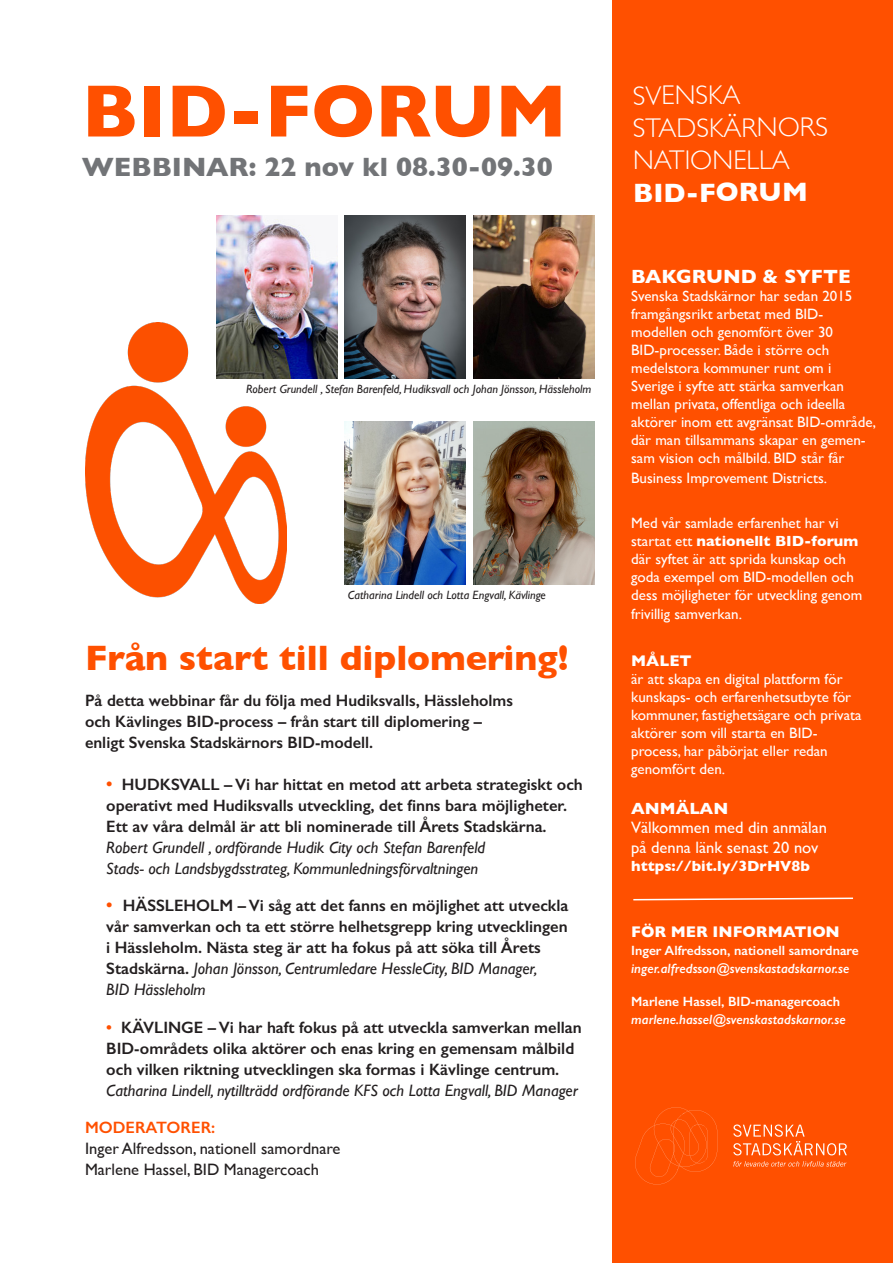
<style>
.page{position:relative;width:893px;height:1263px;background:#fff}
.page>*{position:absolute;margin:0;border:0;box-sizing:border-box;transform-origin:0 0}
.t1{font:700 75px "Gill Sans";color:#ff5000}
.t2{font:700 36px "Gill Sans";color:#ff5000}
.t3{font:300 27px "Gill Sans";letter-spacing:-.005em;color:#fff}
.t4{font:700 27px "Gill Sans";color:#727477}
.t5{font:700 27px "Gill Sans";letter-spacing:-.005em;color:#fff}
.t6{font:700 19.5px "Gill Sans";color:#fff}
.t7{font:600 16.5px/21px "Gill Sans";color:#231f20}
.t8{font:italic 16.5px "Gill Sans";color:#231f20}
.t9{font:16.5px "Gill Sans";color:#231f20}
.t10{font:16.5px "Gill Sans";color:#fff}
.t11{font:600 16.5px "Gill Sans";color:#ff5000}
.t12{font:700 16.5px "Gill Sans";color:#fff}
.t13{font:700 15.75px "Gill Sans";color:#fff}
.t14{font:15px/18px "Gill Sans";color:#fff}
.t15{font:700 15px "Gill Sans";color:#fff}
.t16{font:italic 600 13.5px "Gill Sans";color:#fff}
.t17{font:600 13.5px "Gill Sans";color:#fff}
.t18{font:italic 12px "Gill Sans";color:#231f20}
.s1{font-size:18px;color:#ff5000}
.s2{font-weight:600;font-style:normal}
.s3{color:#ff5000}
.s4{font-weight:700}
</style>
<div class="page">
<div style="left:612px;top:0;width:281px;height:1263px;background:#ff5000"></div>
<svg style="left:635px;top:1107px;width:82px;height:77px"></svg>
<svg style="left:733px;top:1161px;width:113px;height:5px"></svg>
<svg style="left:733px;top:1124px;width:114px;height:31px"></svg>
<svg style="left:633px;top:897px;width:221px;height:4px"></svg>
<img style="left:216px;top:216px;width:121px;height:162px">
<img style="left:344px;top:216px;width:122px;height:162px">
<img style="left:473px;top:216px;width:121px;height:162px">
<img style="left:344px;top:421px;width:122px;height:163px">
<img style="left:473px;top:421px;width:121px;height:163px">
<img style="left:85px;top:323px;width:201px;height:280px">
<p class="t1" style="left:82px;top:52px;width:487px">BID-FORUM</p>
<p class="t4" style="left:82px;top:146px;width:472px">WEBBINAR: 22 nov kl 08.30-09.30</p>
<p class="t18" style="left:246px;top:382px;width:347px">Robert Grundell , Stefan Barenfeld, Hudiksvall och Johan Jönsson, Hässleholm</p>
<p class="t18" style="left:348px;top:588px;width:199px">Catharina Lindell och Lotta Engvall, Kävlinge</p>
<p class="t2" style="left:85px;top:629px;width:485px">Från start till diplomering!</p>
<p class="t7" style="left:85px;top:689px;width:429px">På detta webbinar får du följa med Hudiksvalls, Hässleholms</p>
<p class="t7" style="left:85px;top:710px;width:398px">och Kävlinges BID-process – från start till diplomering –</p>
<p class="t7" style="left:85px;top:731px;width:290px">enligt Svenska Stadskärnors BID-modell.</p>
<p class="t7" style="left:106px;top:773px;width:478px"><span class="s1">•</span> HUDKSVALL – Vi har hittat en metod att arbeta strategiskt och operativt med Hudiksvalls utveckling, det finns bara möjligheter.</p>
<p class="t7" style="left:106px;top:815px;width:442px">Ett av våra delmål är att bli nominerade till Årets Stadskärna.</p>
<p class="t8" style="left:106px;top:838px;width:380px">Robert Grundell , ordförande Hudik City och Stefan Barenfeld</p>
<p class="t8" style="left:106px;top:859px;width:373px">Stads- och Landsbygdsstrateg, Kommunledningsförvaltningen</p>
<p class="t7" style="left:106px;top:895px;width:464px"><span class="s1">•</span> HÄSSLEHOLM – Vi såg att det fanns en möjlighet att utveckla vår samverkan och ta ett större helhetsgrepp kring utvecklingen</p>
<p class="t7" style="left:106px;top:937px;width:436px">i Hässleholm. Nästa steg är att ha fokus på att söka till Årets</p>
<p class="t8" style="left:106px;top:959px;width:432px"><span class="s2">Stadskärna.</span> Johan Jönsson, Centrumledare HessleCity, BID Manager,</p>
<p class="t8" style="left:106px;top:980px;width:101px">BID Hässleholm</p>
<p class="t7" style="left:106px;top:1016px;width:477px"><span class="s3">•</span> KÄVLINGE – Vi har haft fokus på att utveckla samverkan mellan<br>BID-områdets olika aktörer och enas kring en gemensam målbild och vilken riktning utvecklingen ska formas i Kävlinge centrum.</p>
<p class="t8" style="left:106px;top:1081px;width:473px">Catharina Lindell, nytillträdd ordförande KFS och Lotta Engvall, BID Manager</p>
<p class="t11" style="left:85px;top:1118px;width:132px">MODERATORER:</p>
<p class="t9" style="left:85px;top:1139px;width:257px">Inger Alfredsson, nationell samordnare</p>
<p class="t9" style="left:85px;top:1160px;width:236px">Marlene Hassel, BID Managercoach</p>
<p class="t3" style="left:633px;top:74px;width:109px">SVENSKA</p>
<p class="t3" style="left:633px;top:106px;width:197px">STADSKÄRNORS</p>
<p class="t3" style="left:633px;top:139px;width:158px">NATIONELLA</p>
<p class="t5" style="left:633px;top:171px;width:176px">BID-FORUM</p>
<p class="t6" style="left:631px;top:261px;width:221px">BAKGRUND &amp; SYFTE</p>
<p class="t14" style="left:631px;top:287px;width:223px">Svenska Stadskärnor har sedan 2015</p>
<p class="t14" style="left:631px;top:305px;width:194px">framgångsrikt arbetat med BID-</p>
<p class="t14" style="left:631px;top:323px;width:203px">modellen och genomfört över 30<br>BID-processer. Både i större och</p>
<p class="t14" style="left:631px;top:359px;width:202px">medelstora kommuner runt om i</p>
<p class="t14" style="left:631px;top:377px;width:214px">Sverige i syfte att stärka samverkan</p>
<p class="t14" style="left:631px;top:395px;width:246px">mellan privata, offentliga och ideella aktörer inom ett avgränsat BID-område, där man tillsammans skapar en gemen&shy;sam vision och målbild. BID står får</p>
<p class="t14" style="left:631px;top:469px;width:197px">Business Improvement Districts.</p>
<p class="t14" style="left:631px;top:514px;width:209px">Med vår samlade erfarenhet har vi</p>
<p class="t14" style="left:631px;top:532px;width:233px">startat ett <span class="s4">nationellt BID-forum </span>där syftet är att sprida kunskap och goda exempel om BID-modellen och dess möjligheter för utveckling genom</p>
<p class="t14" style="left:631px;top:605px;width:112px">frivillig samverkan.</p>
<p class="t13" style="left:631px;top:648px;width:62px">MÅLET</p>
<p class="t14" style="left:631px;top:670px;width:232px">är att skapa en digital plattform för kunskaps- och erfarenhetsutbyte för kommuner, fastighetsägare och privata aktörer som vill starta en BID-</p>
<p class="t14" style="left:631px;top:742px;width:198px">process, har påbörjat eller redan</p>
<p class="t14" style="left:631px;top:760px;width:95px">genomfört den.</p>
<p class="t12" style="left:631px;top:795px;width:99px">ANMÄLAN</p>
<p class="t10" style="left:631px;top:818px;width:197px">Välkommen med din anmälan</p>
<p class="t10" style="left:631px;top:838px;width:189px">på denna länk senast 20 nov</p>
<p class="t15" style="left:631px;top:854px;width:180px">https://bit.ly/3DrHV8b</p>
<p class="t13" style="left:631px;top:919px;width:210px">FÖR MER INFORMATION</p>
<p class="t17" style="left:631px;top:942px;width:229px">Inger Alfredsson, nationell samordnare</p>
<p class="t16" style="left:631px;top:960px;width:220px">inger.alfredsson@svenskastadskarnor.se</p>
<p class="t17" style="left:631px;top:993px;width:210px">Marlene Hassel, BID-managercoach</p>
<p class="t16" style="left:631px;top:1011px;width:216px">marlene.hassel@svenskastadskarnor.se</p>
</div>
